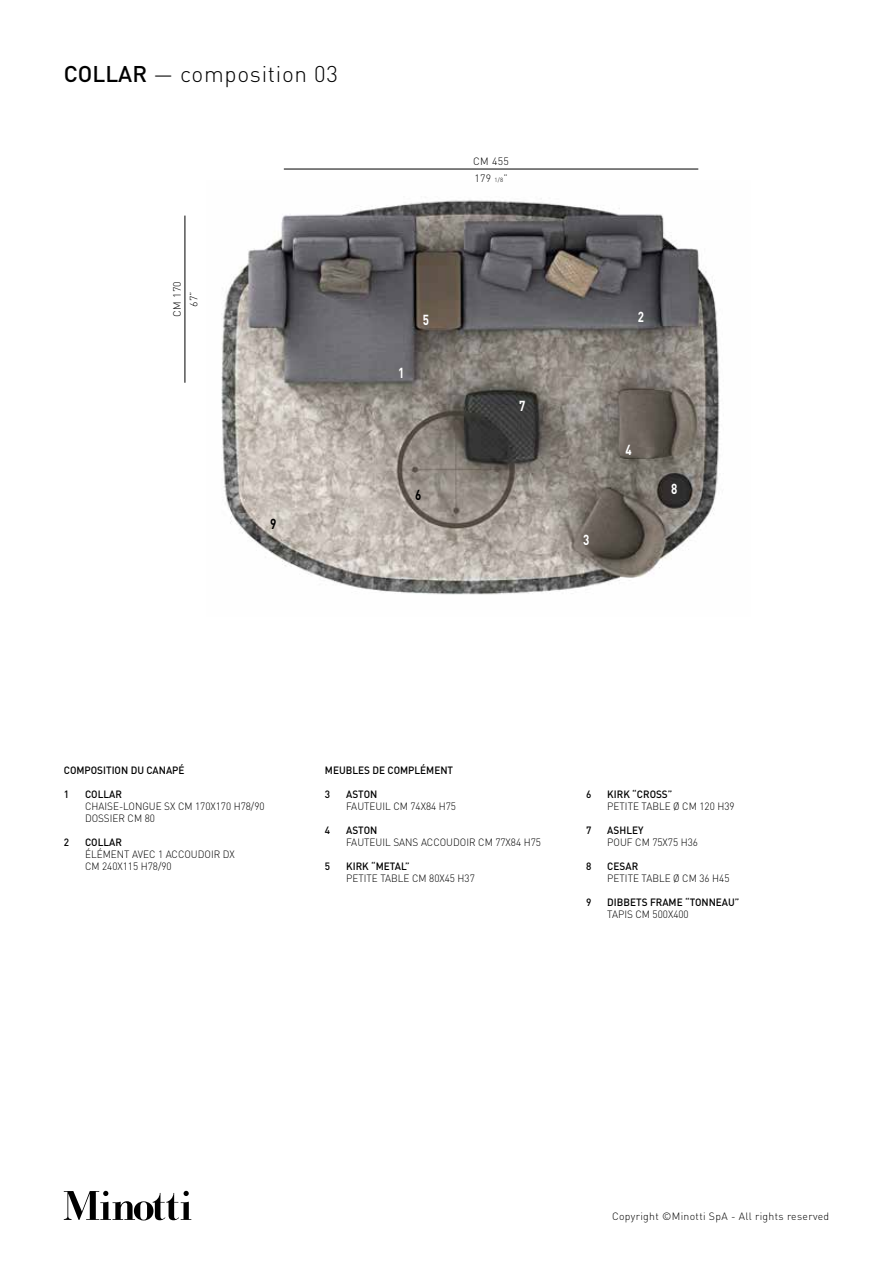
<style>
.page{position:relative;width:893px;height:1263px;background:#fff}
.page>*{position:absolute;margin:0;border:0;box-sizing:border-box;transform-origin:0 0}
.t1{font:300 22.5px "DIN";letter-spacing:.03em;color:#000}
.t2{font:700 14.4px "DIN";color:#fff;scale:.8 1}
.t3{font:700 14.4px "DIN";color:#000;scale:.8 1}
.t4{font:300 10.5px/12px "DIN";color:#000;scale:.95 1}
.t5{font:500 10.5px "DIN";color:#000;scale:.95 1}
.t6{font:300 10.5px "DIN";letter-spacing:.03em;color:#000}
.t7{font:300 10.5px/16.5px "DIN";color:#000}
.s1{font-weight:500}
.s2{font-size:6px}
</style>
<div class="page">
<img style="left:221px;top:198px;width:499px;height:397px">
<svg style="left:64px;top:1191px;width:127px;height:29px"></svg>
<hr style="left:284px;top:169px;width:414px;height:1px;background:#000">
<hr style="left:185px;top:216px;width:1px;height:167px;background:#000">
<h1 class="t1" style="left:64px;top:60px;width:276px"><span class="s1">COLLAR</span> — composition 03</h1>
<p class="t7" style="left:169px;top:317px;width:37px;text-align:center;rotate:-90deg">CM 170<br>67”</p>
<h2 class="t3" style="left:270px;top:514px;width:9px">9</h2>
<p class="t7" style="left:473px;top:153px;width:37px">CM 455<br>179 <span class="s2">1/8</span>”</p>
<h2 class="t2" style="left:398px;top:364px;width:9px">1</h2>
<h2 class="t2" style="left:423px;top:311px;width:9px">5</h2>
<h2 class="t3" style="left:415px;top:485px;width:9px">6</h2>
<h2 class="t2" style="left:519px;top:396px;width:9px">7</h2>
<h2 class="t2" style="left:638px;top:308px;width:9px">2</h2>
<h2 class="t2" style="left:583px;top:530px;width:9px">3</h2>
<h2 class="t2" style="left:625px;top:440px;width:9px">4</h2>
<h2 class="t2" style="left:671px;top:479px;width:9px">8</h2>
<p class="t5" style="left:64px;top:764px;width:129px">COMPOSITION DU CANAPÉ</p>
<p class="t5" style="left:64px;top:787px;width:7px">1</p>
<p class="t5" style="left:85px;top:787px;width:40px">COLLAR</p>
<p class="t4" style="left:85px;top:800px;width:191px">CHAISE-LONGUE SX CM 170X170 H78/90<br>DOSSIER CM 80</p>
<p class="t5" style="left:64px;top:835px;width:7px">2</p>
<p class="t5" style="left:85px;top:835px;width:40px">COLLAR</p>
<p class="t4" style="left:85px;top:848px;width:159px">ÉLÉMENT AVEC 1 ACCOUDOIR DX<br>CM 240X115 H78/90</p>
<p class="t5" style="left:325px;top:764px;width:137px">MEUBLES DE COMPLÉMENT</p>
<p class="t5" style="left:325px;top:787px;width:7px">3</p>
<p class="t5" style="left:346px;top:787px;width:34px">ASTON</p>
<p class="t4" style="left:346px;top:800px;width:117px">FAUTEUIL CM 74X84 H75</p>
<p class="t5" style="left:325px;top:823px;width:7px">4</p>
<p class="t5" style="left:346px;top:823px;width:34px">ASTON</p>
<p class="t4" style="left:346px;top:836px;width:207px">FAUTEUIL SANS ACCOUDOIR CM 77X84 H75</p>
<p class="t5" style="left:325px;top:859px;width:7px">5</p>
<p class="t5" style="left:346px;top:859px;width:69px">KIRK “METAL”</p>
<p class="t4" style="left:346px;top:872px;width:137px">PETITE TABLE CM 80X45 H37</p>
<p class="t5" style="left:586px;top:787px;width:7px">6</p>
<p class="t5" style="left:607px;top:787px;width:70px">KIRK “CROSS”</p>
<p class="t4" style="left:607px;top:800px;width:135px">PETITE TABLE Ø CM 120 H39</p>
<p class="t5" style="left:586px;top:823px;width:7px">7</p>
<p class="t5" style="left:607px;top:823px;width:40px">ASHLEY</p>
<p class="t4" style="left:607px;top:836px;width:97px">POUF CM 75X75 H36</p>
<p class="t5" style="left:586px;top:859px;width:7px">8</p>
<p class="t5" style="left:607px;top:859px;width:34px">CESAR</p>
<p class="t4" style="left:607px;top:872px;width:130px">PETITE TABLE Ø CM 36 H45</p>
<p class="t5" style="left:586px;top:895px;width:7px">9</p>
<p class="t5" style="left:607px;top:895px;width:141px">DIBBETS FRAME “TONNEAU”</p>
<p class="t4" style="left:607px;top:908px;width:87px">TAPIS CM 500X400</p>
<p class="t6" style="left:612px;top:1210px;width:219px">Copyright ©Minotti SpA - All rights reserved</p>
</div>
